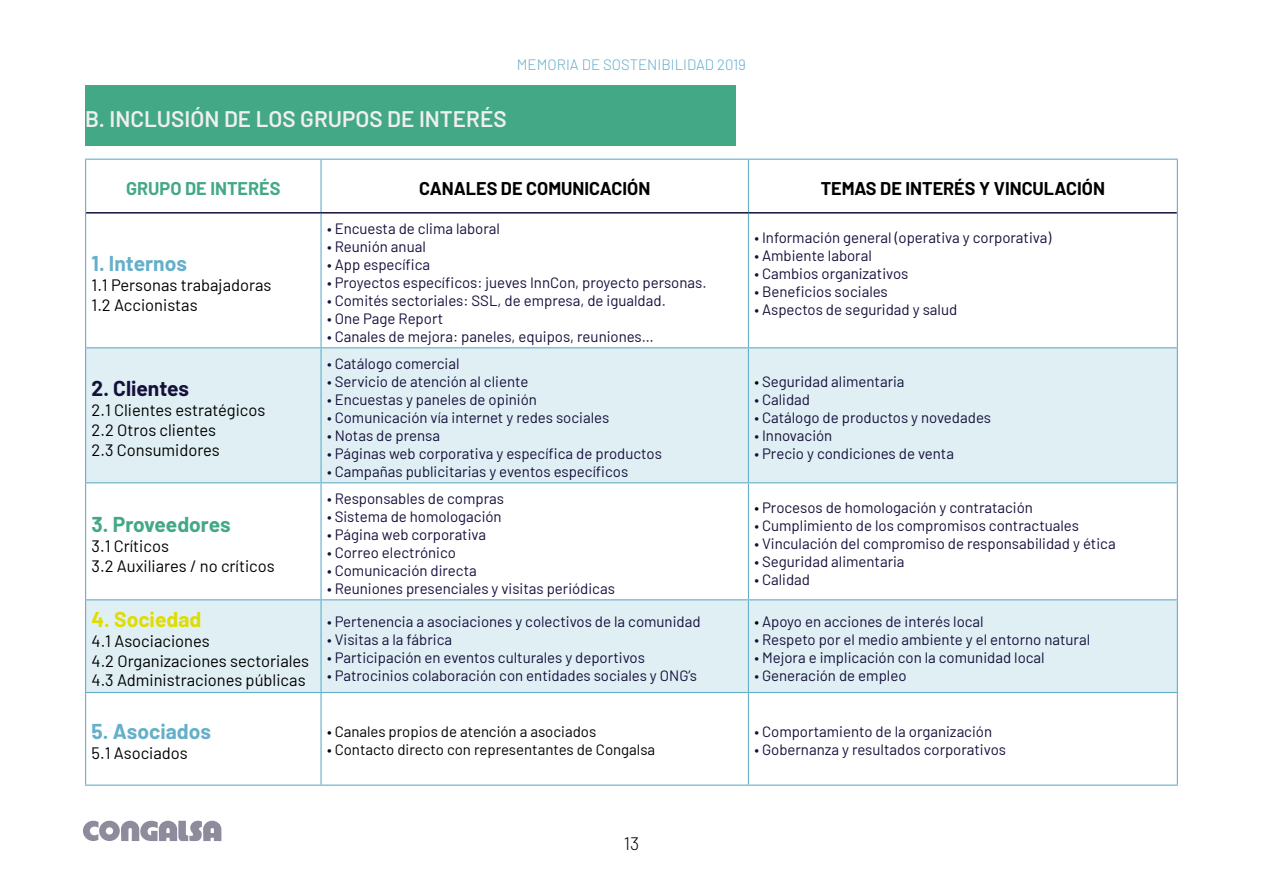
<style>
.page{position:relative;width:1263px;height:893px;background:#fff}
.page>*{position:absolute;margin:0;border:0;box-sizing:border-box;transform-origin:0 0}
.t1{font:600 22.5px "Barlow";color:#efefef}
.t2{font:700 21px "Barlow";color:#64afc9}
.t3{font:700 21px "Barlow";letter-spacing:-.005em;color:#43a886}
.t4{font:700 21px "Barlow";color:#15103c}
.t5{font:700 21px "Barlow";color:#dedc00}
.t6{font:700 18px "Barlow";color:#000}
.t7{font:700 18px "Barlow";color:#43a886}
.t8{font:300 18px "Barlow";color:#000}
.t9{font:16.5px/19.8px "Barlow";color:#000}
.t10{font:15px "Barlow";color:#15103c}
.t11{font:15px "Barlow";color:#000}
.t12{font:300 15px "Barlow";color:#64afc9}
.s1{color:#000}
</style>
<div class="page">
<svg style="left:83px;top:821px;width:138px;height:20px"></svg>
<div style="left:85px;top:85px;width:651px;height:61px;background:#43a886"></div>
<svg style="left:86px;top:348px;width:1091px;height:344px;fill:#e0eff4"></svg>
<hr style="left:320px;top:160px;width:2px;height:52px;background:#64afc9">
<hr style="left:748px;top:160px;width:1px;height:52px;background:#64afc9">
<hr style="left:85px;top:213px;width:1px;height:134px;background:#64afc9">
<hr style="left:320px;top:214px;width:2px;height:133px;background:#64afc9">
<hr style="left:748px;top:214px;width:1px;height:133px;background:#64afc9">
<hr style="left:1177px;top:213px;width:1px;height:134px;background:#64afc9">
<hr style="left:85px;top:347px;width:236px;height:1px;background:#64afc9">
<hr style="left:85px;top:348px;width:1px;height:134px;background:#64afc9">
<hr style="left:321px;top:347px;width:427px;height:1px;background:#64afc9">
<hr style="left:320px;top:348px;width:2px;height:134px;background:#64afc9">
<hr style="left:748px;top:347px;width:430px;height:1px;background:#64afc9">
<hr style="left:748px;top:348px;width:1px;height:134px;background:#64afc9">
<hr style="left:1177px;top:348px;width:1px;height:134px;background:#64afc9">
<hr style="left:85px;top:482px;width:236px;height:1px;background:#64afc9">
<hr style="left:85px;top:483px;width:1px;height:116px;background:#64afc9">
<hr style="left:321px;top:482px;width:427px;height:1px;background:#64afc9">
<hr style="left:320px;top:483px;width:2px;height:116px;background:#64afc9">
<hr style="left:748px;top:482px;width:430px;height:1px;background:#64afc9">
<hr style="left:748px;top:483px;width:1px;height:116px;background:#64afc9">
<hr style="left:1177px;top:483px;width:1px;height:116px;background:#64afc9">
<hr style="left:85px;top:599px;width:236px;height:1px;background:#64afc9">
<hr style="left:85px;top:600px;width:1px;height:92px;background:#64afc9">
<hr style="left:321px;top:599px;width:427px;height:1px;background:#64afc9">
<hr style="left:320px;top:600px;width:2px;height:92px;background:#64afc9">
<hr style="left:748px;top:599px;width:430px;height:1px;background:#64afc9">
<hr style="left:748px;top:600px;width:1px;height:92px;background:#64afc9">
<hr style="left:1177px;top:600px;width:1px;height:92px;background:#64afc9">
<hr style="left:85px;top:692px;width:236px;height:1px;background:#64afc9">
<hr style="left:85px;top:693px;width:1px;height:92px;background:#64afc9">
<hr style="left:321px;top:692px;width:427px;height:1px;background:#64afc9">
<hr style="left:320px;top:693px;width:2px;height:92px;background:#64afc9">
<hr style="left:748px;top:692px;width:430px;height:1px;background:#64afc9">
<hr style="left:748px;top:693px;width:1px;height:92px;background:#64afc9">
<hr style="left:1177px;top:693px;width:1px;height:92px;background:#64afc9">
<hr style="left:85px;top:785px;width:236px;height:1px;background:#64afc9">
<hr style="left:321px;top:785px;width:427px;height:1px;background:#64afc9">
<hr style="left:748px;top:785px;width:430px;height:1px;background:#64afc9">
<hr style="left:85px;top:159px;width:236px;height:1px;background:#64afc9">
<hr style="left:85px;top:160px;width:1px;height:53px;background:#64afc9">
<hr style="left:321px;top:159px;width:427px;height:1px;background:#64afc9">
<hr style="left:748px;top:159px;width:430px;height:1px;background:#64afc9">
<hr style="left:1177px;top:160px;width:1px;height:53px;background:#64afc9">
<hr style="left:86px;top:212px;width:235px;height:2px;background:#15103c">
<hr style="left:321px;top:212px;width:427px;height:2px;background:#15103c">
<hr style="left:748px;top:212px;width:429px;height:2px;background:#15103c">
<p class="t12" style="left:517px;top:54px;width:231px">MEMORIA DE SOSTENIBILIDAD 2019</p>
<h1 class="t1" style="left:85px;top:102px;width:423px">B. INCLUSIÓN DE LOS GRUPOS DE INTERÉS</h1>
<p class="t7" style="left:126px;top:175px;width:156px">GRUPO DE INTERÉS</p>
<p class="t6" style="left:419px;top:175px;width:233px">CANALES DE COMUNICACIÓN</p>
<p class="t6" style="left:821px;top:175px;width:286px">TEMAS DE INTERÉS Y VINCULACIÓN</p>
<h2 class="t2" style="left:92px;top:248px;width:97px">1. Internos</h2>
<p class="t9" style="left:92px;top:274px;width:181px">1.1 Personas trabajadoras<br>1.2 Accionistas</p>
<h2 class="t4" style="left:92px;top:373px;width:99px">2. Clientes</h2>
<p class="t9" style="left:92px;top:399px;width:175px">2.1 Clientes estratégicos<br>2.2 Otros clientes<br>2.3 Consumidores</p>
<h2 class="t3" style="left:92px;top:509px;width:140px">3. Proveedores</h2>
<p class="t9" style="left:92px;top:535px;width:185px">3.1 Críticos<br>3.2 Auxiliares / no críticos</p>
<h2 class="t5" style="left:92px;top:604px;width:111px">4. Sociedad</h2>
<p class="t9" style="left:92px;top:630px;width:219px">4.1 Asociaciones<br>4.2 Organizaciones sectoriales<br>4.3 Administraciones públicas</p>
<h2 class="t2" style="left:92px;top:716px;width:121px">5. Asociados</h2>
<p class="t9" style="left:92px;top:742px;width:98px">5.1 Asociados</p>
<p class="t10" style="left:327px;top:218px;width:174px">• Encuesta de clima laboral</p>
<p class="t10" style="left:327px;top:236px;width:100px">• Reunión anual</p>
<p class="t10" style="left:327px;top:254px;width:105px">• App específica</p>
<p class="t10" style="left:327px;top:272px;width:381px">• Proyectos específicos: jueves InnCon, proyecto personas.</p>
<p class="t10" style="left:327px;top:290px;width:340px">• Comités sectoriales: SSL, de empresa, de igualdad.</p>
<p class="t10" style="left:327px;top:308px;width:118px">• One Page Report</p>
<p class="t10" style="left:327px;top:326px;width:328px">• Canales de mejora: paneles, equipos, reuniones…</p>
<p class="t10" style="left:327px;top:353px;width:134px">• Catálogo comercial</p>
<p class="t10" style="left:327px;top:371px;width:203px">• Servicio de atención al cliente</p>
<p class="t10" style="left:327px;top:389px;width:211px">• Encuestas y paneles de opinión</p>
<p class="t10" style="left:327px;top:407px;width:284px">• Comunicación vía internet y redes sociales</p>
<p class="t10" style="left:327px;top:425px;width:115px">• Notas de prensa</p>
<p class="t10" style="left:327px;top:443px;width:336px">• Páginas web corporativa y específica de productos</p>
<p class="t10" style="left:327px;top:461px;width:303px">• Campañas publicitarias y eventos específicos</p>
<p class="t10" style="left:327px;top:488px;width:178px">• Responsables de compras</p>
<p class="t10" style="left:327px;top:506px;width:176px">• Sistema de homologación</p>
<p class="t10" style="left:327px;top:524px;width:161px">• Página web corporativa</p>
<p class="t10" style="left:327px;top:542px;width:130px">• Correo electrónico</p>
<p class="t10" style="left:327px;top:560px;width:151px">• Comunicación directa</p>
<p class="t10" style="left:327px;top:578px;width:289px">• Reuniones presenciales y visitas periódicas</p>
<p class="t10" style="left:327px;top:610px;width:375px">• Pertenencia a asociaciones y colectivos de la comunidad</p>
<p class="t10" style="left:327px;top:628px;width:127px">• Visitas a la fábrica</p>
<p class="t10" style="left:327px;top:646px;width:319px">• Participación en eventos culturales y deportivos</p>
<p class="t10" style="left:327px;top:664px;width:371px">• Patrocinios colaboración con entidades sociales y ONG’s</p>
<p class="t11" style="left:327px;top:721px;width:271px">• Canales propios de atención a asociados</p>
<p class="t11" style="left:327px;top:739px;width:330px">• Contacto directo con representantes de Congalsa</p>
<p class="t8" style="left:624px;top:831px;width:17px">13</p>
<p class="t10" style="left:754px;top:227px;width:298px">• Información general (operativa y corporativa)</p>
<p class="t10" style="left:754px;top:245px;width:119px">• Ambiente laboral</p>
<p class="t10" style="left:754px;top:263px;width:155px">• Cambios organizativos</p>
<p class="t10" style="left:754px;top:281px;width:135px">• Beneficios sociales</p>
<p class="t10" style="left:754px;top:299px;width:204px">• Aspectos de seguridad y salud</p>
<p class="t10" style="left:754px;top:371px;width:152px"><span class="s1">•</span> Seguridad alimentaria</p>
<p class="t10" style="left:754px;top:389px;width:57px">• Calidad</p>
<p class="t10" style="left:754px;top:407px;width:238px">• Catálogo de productos y novedades</p>
<p class="t10" style="left:754px;top:425px;width:79px">• Innovación</p>
<p class="t10" style="left:754px;top:443px;width:201px">• Precio y condiciones de venta</p>
<p class="t10" style="left:754px;top:497px;width:280px"><span class="s1">•</span> Procesos de homologación y contratación</p>
<p class="t10" style="left:754px;top:515px;width:326px">• Cumplimiento de los compromisos contractuales</p>
<p class="t10" style="left:754px;top:533px;width:363px">• Vinculación del compromiso de responsabilidad y ética</p>
<p class="t10" style="left:754px;top:551px;width:152px">• Seguridad alimentaria</p>
<p class="t10" style="left:754px;top:569px;width:57px">• Calidad</p>
<p class="t10" style="left:754px;top:610px;width:231px"><span class="s1">•</span> Apoyo en acciones de interés local</p>
<p class="t10" style="left:754px;top:628px;width:337px">• Respeto por el medio ambiente y el entorno natural</p>
<p class="t10" style="left:754px;top:646px;width:292px">• Mejora e implicación con la comunidad local</p>
<p class="t10" style="left:754px;top:664px;width:154px">• Generación de empleo</p>
<p class="t10" style="left:754px;top:721px;width:239px">• Comportamiento de la organización</p>
<p class="t10" style="left:754px;top:739px;width:253px">• Gobernanza y resultados corporativos</p>
</div>
